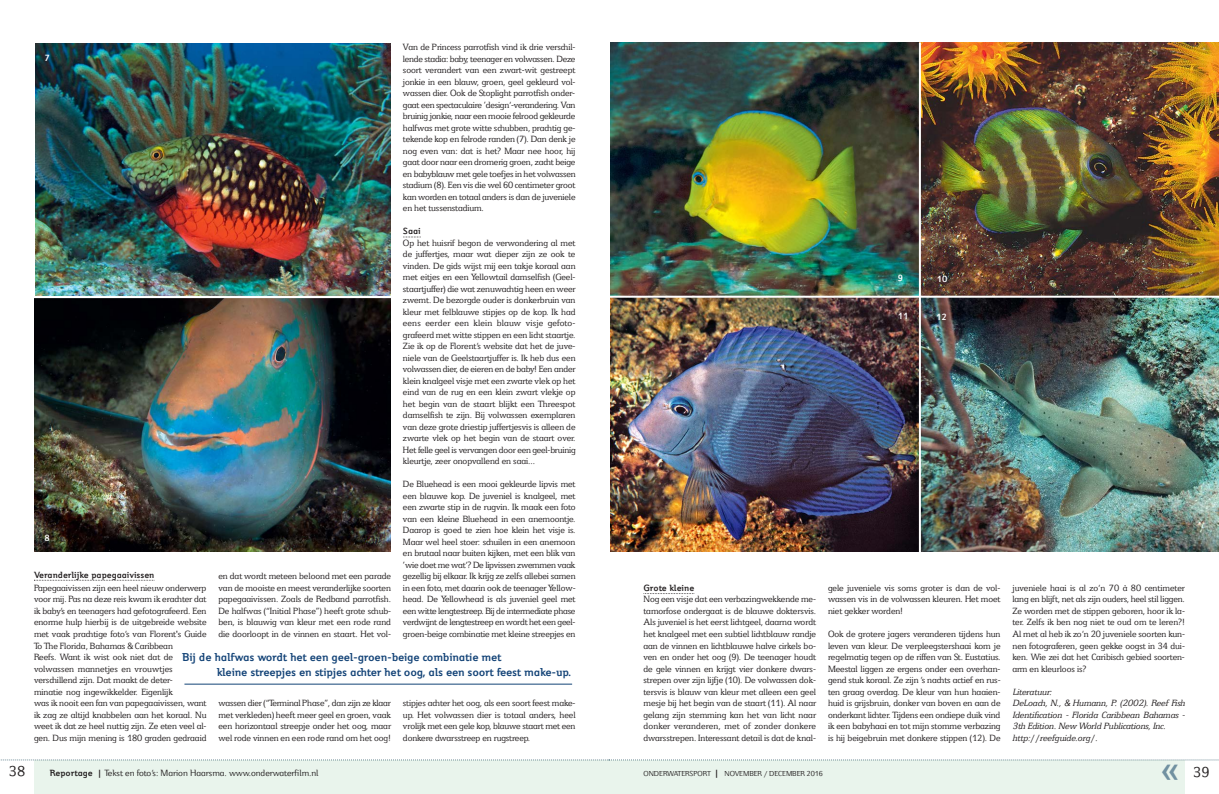
<style>
.page{position:relative;width:1219px;height:794px;background:#fff}
.page>*{position:absolute;margin:0;border:0;box-sizing:border-box;transform-origin:0 0}
.t1{font:500 38px "Jeunesse";color:#7191a1}
.t2{font:16px "Jeunesse Slab";color:#231f20}
.t3{font:700 12.7px/14.7px "Jeunesse";letter-spacing:-.02em;color:#134377}
.t4{font:10px/11.5px "Jeunesse Slab";letter-spacing:-.005em;color:#231f20;text-align:justify}
.t5{font:italic 10px/11.5px "Jeunesse Slab Std";letter-spacing:-.005em;color:#231f20}
.t6{font:10px "Jeunesse";color:#231f20}
.t7{font:700 10px "Jeunesse";letter-spacing:-.005em;color:#231f20}
.t8{font:700 10px "Jeunesse";color:#fff}
.t9{font:8px "Jeunesse";color:#231f20}
.s1{font-weight:700}
.s2{font-weight:700;font-size:10px}
</style>
<div class="page">
<div style="left:34px;top:760px;width:576px;height:34px;background:#e9f4ec"></div>
<div style="left:609px;top:760px;width:576px;height:34px;background:#e9f4ec"></div>
<svg style="left:0;top:759px;width:1219px;height:1px"></svg>
<svg style="left:34px;top:580px;width:121px;height:1px"></svg>
<svg style="left:403px;top:237px;width:18px;height:1px"></svg>
<svg style="left:643px;top:593px;width:51px;height:1px"></svg>
<hr style="left:184px;top:684px;width:388px;height:1px;background:#134377">
<img style="left:35px;top:44px;width:355px;height:252px">
<img style="left:34px;top:298px;width:356px;height:254px">
<img style="left:610px;top:43px;width:309px;height:508px">
<img style="left:921px;top:43px;width:298px;height:253px">
<img style="left:921px;top:298px;width:298px;height:253px">
<hr style="left:600px;top:296px;width:619px;height:2px;background:#fff">
<p class="t4" style="left:403px;top:41px;width:174px">Van de Princess parrotfish vind ik drie verschil&shy;lende stadia: baby, teenager en volwassen. Deze soort verandert van een zwart-wit gestreept jonkie in een blauw, groen, geel gekleurd vol&shy;wassen dier. Ook de Stoplight parrotfish onder&shy;gaat een spectaculaire ‘design’-verandering. Van bruinig jonkie, naar een mooie felrood gekleurde halfwas met grote witte schubben, prachtig ge&shy;tekende kop en felrode randen (7). Dan denk je nog even van: dat is het? Maar nee hoor, hij gaat door naar een dromerig groen, zacht beige en babyblauw met gele toefjes in het volwassen stadium (8). Een vis die wel 60 centimeter groot kan worden en totaal anders is dan de juveniele en het tussenstadium.</p>
<p class="t7" style="left:403px;top:228px;width:19px">Saai</p>
<p class="t4" style="left:403px;top:237px;width:174px">Op het huisrif begon de verwondering al met de juffertjes, maar wat dieper zijn ze ook te vinden. De gids wijst mij een takje koraal aan met eitjes en een Yellowtail damselfish (Geel&shy;staartjuffer) die wat zenuwachtig heen en weer zwemt. De bezorgde ouder is donkerbruin van kleur met felblauwe stipjes op de kop. Ik had eens eerder een klein blauw visje gefoto - grafeerd met witte stippen en een licht staartje.<br>Zie ik op de Florent’s website dat het de juve&shy;niele van de Geelstaartjuffer is. Ik heb dus een volwassen dier, de eieren en de baby! Een ander klein knalgeel visje met een zwarte vlek op het eind van de rug en een klein zwart vlekje op het begin van de staart blijkt een Threespot damselfish te zijn. Bij volwassen exemplaren van deze grote driestip juffertjesvis is alleen de zwarte vlek op het begin van de staart over.<br>Het felle geel is vervangen door een geel-bruinig kleurtje, zeer onopvallend en saai...</p>
<p class="t4" style="left:403px;top:478px;width:174px">De Bluehead is een mooi gekleurde lipvis met een blauwe kop. De juveniel is knalgeel, met een zwarte stip in de rugvin. Ik maak een foto van een kleine Bluehead in een anemoontje.<br>Daarop is goed te zien hoe klein het visje is.<br>Maar wel heel stoer: schuilen in een anemoon en brutaal naar buiten kijken, met een blik van ‘wie doet me wat’? De lipvissen zwemmen vaak gezellig bij elkaar. Ik krijg ze zelfs allebei samen in een foto, met daarin ook de teenager Yellow&shy;head. De Yellowhead is als juveniel geel met een witte lengtestreep. Bij de intermediate phase verdwijnt de lengtestreep en wordt het een geel&shy;groen-beige combinatie met kleine streepjes en</p>
<p class="t8" style="left:45px;top:55px;width:7px">7</p>
<p class="t8" style="left:45px;top:535px;width:7px">8</p>
<p class="t7" style="left:34px;top:571px;width:122px">Veranderlijke papegaaivissen</p>
<p class="t4" style="left:34px;top:582px;width:174px;text-align:left">Papegaaivissen zijn een heel nieuw onderwerp voor mij. Pas na deze reis kwam ik erachter dat ik baby’s en teenagers had gefotografeerd. Een enorme hulp hierbij is de uitgebreide website met vaak prachtige foto’s van Florent's Guide To The Florida, Bahamas &amp; Caribbean<br>Reefs. Want ik wist ook niet dat de volwassen mannetjes en vrouwtjes verschillend zijn. Dat maakt de deter-<br>minatie nog ingewikkelder. Eigenlijk<br>was ik nooit een fan van papegaaivissen, want ik zag ze altijd knabbelen aan het koraal. Nu weet ik dat ze heel nuttig zijn. Ze eten veel al&shy;gen. Dus mijn mening is 180 graden gedraaid</p>
<p class="t4" style="left:218px;top:570px;width:174px">en dat wordt meteen beloond met een parade van de mooiste en meest veranderlijke soorten papegaaivissen. Zoals de Redband parrotfish.<br>De halfwas (“Initial Phase”) heeft grote schub&shy;ben, is blauwig van kleur met een rode rand die doorloopt in de vinnen en staart. Het vol-</p>
<p class="t3" style="left:217px;top:651px;width:356px;text-indent:-34px">Bij de halfwas wordt het een geel-groen-beige combinatie met<br>kleine streepjes en stipjes achter het oog, als een soort feest make-up.</p>
<p class="t4" style="left:403px;top:697px;width:174px">stipjes achter het oog, als een soort feest make&shy;up. Het volwassen dier is totaal anders, heel vrolijk met een gele kop, blauwe staart met een donkere dwarsstreep en rugstreep.</p>
<p class="t4" style="left:218px;top:697px;width:174px">wassen dier (“Terminal Phase”, dan zijn ze klaar met verkleden) heeft meer geel en groen, vaak een horizontaal streepje onder het oog, maar wel rode vinnen en een rode rand om het oog!</p>
<p class="t8" style="left:898px;top:274px;width:7px">9</p>
<p class="t8" style="left:937px;top:276px;width:12px">10</p>
<p class="t8" style="left:898px;top:313px;width:12px">11</p>
<p class="t8" style="left:936px;top:313px;width:12px">12</p>
<p class="t7" style="left:643px;top:584px;width:52px">Grote kleine</p>
<p class="t4" style="left:643px;top:593px;width:174px">Nog een visje dat een verbazingwekkende me&shy;tamorfose ondergaat is de blauwe doktersvis.<br>Als juveniel is het eerst lichtgeel, daarna wordt het knalgeel met een subtiel lichtblauw randje aan de vinnen en lichtblauwe halve cirkels bo&shy;ven en onder het oog (9). De teenager houdt de gele vinnen en krijgt vier donkere dwars&shy;strepen over zijn lijfje (10). De volwassen dok&shy;tersvis is blauw van kleur met alleen een geel mesje bij het begin van de staart (11). Al naar gelang zijn stemming kan het van licht naar donker veranderen, met of zonder donkere dwarsstrepen. Interessant detail is dat de knal-</p>
<p class="t4" style="left:828px;top:582px;width:174px">gele juveniele vis soms groter is dan de vol&shy;wassen vis in de volwassen kleuren. Het moet niet gekker worden!</p>
<p class="t4" style="left:828px;top:628px;width:174px">Ook de grotere jagers veranderen tijdens hun leven van kleur. De verpleegstershaai kom je regelmatig tegen op de riffen van St. Eustatius.<br>Meestal liggen ze ergens onder een overhan&shy;gend stuk koraal. Ze zijn ’s nachts actief en rus&shy;ten graag overdag. De kleur van hun haaien&shy;huid is grijsbruin, donker van boven en aan de onderkant lichter. Tijdens een ondiepe duik vind ik een babyhaai en tot mijn stomme verbazing is hij beigebruin met donkere stippen (12). De</p>
<p class="t4" style="left:1012px;top:582px;width:174px">juveniele haai is al zo’n 70 à 80 centimeter lang en blijft, net als zijn ouders, heel stil liggen.<br>Ze worden met de stippen geboren, hoor ik la&shy;ter. Zelfs ik ben nog niet te oud om te leren?!<br>Al met al heb ik zo’n 20 juveniele soorten kun&shy;nen fotograferen, geen gekke oogst in 34 dui&shy;ken. Wie zei dat het Caribisch gebied soorten&shy;arm en kleurloos is?</p>
<p class="t5" style="left:1012px;top:686px;width:174px">Literatuur:<br>DeLoach, N., &amp; Humann, P. (2002). Reef Fish Identification - Florida Caribbean Bahamas - 3th Edition. New World Publications, Inc. http://reefguide.org/.</p>
<h2 class="t2" style="left:9px;top:762px;width:18px">38</h2>
<p class="t6" style="left:50px;top:770px;width:270px"><span class="s1">Reportage |</span> Tekst en foto’s: Marion Haarsma. www.onderwaterfilm.nl</p>
<p class="t9" style="left:643px;top:771px;width:181px">ONDERWATERSPORT <span class="s2">|</span> NOVEMBER / DECEMBER 2016</p>
<h1 class="t1" style="left:1161px;top:757px;width:21px">«</h1>
<h2 class="t2" style="left:1193px;top:763px;width:18px">39</h2>
</div>
